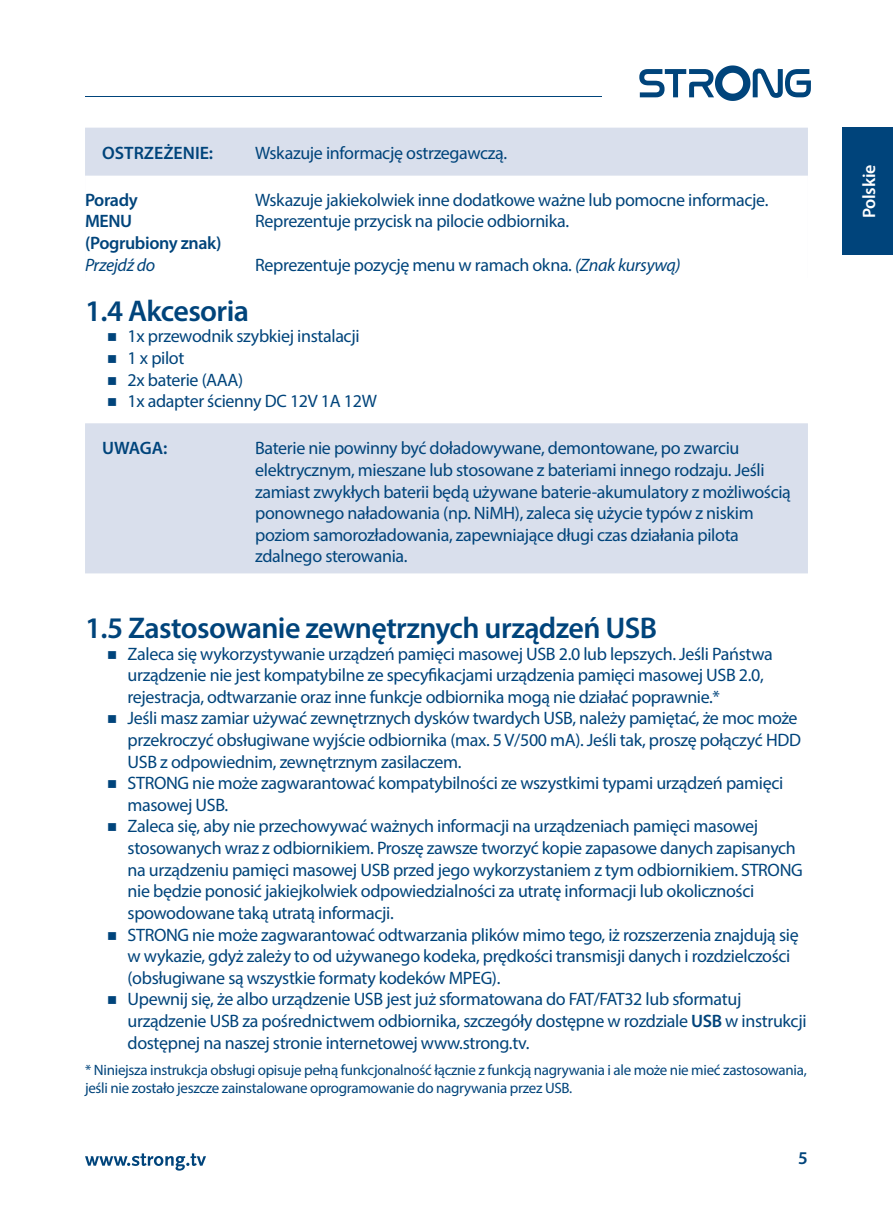
<style>
.page{position:relative;width:893px;height:1217px;background:#fff}
.page>*{position:absolute;margin:0;border:0;box-sizing:border-box;transform-origin:0 0}
.t1{font:600 30px "Myriad Pro";letter-spacing:-.02em;color:#00447b}
.t2{font:18px/21.6px "Myriad Pro";letter-spacing:-.02em;color:#00447b}
.t3{font:600 18px "Myriad Pro";letter-spacing:-.02em;color:#00447b}
.t4{font:600 18px "Myriad Pro";color:#00447b}
.t5{font:italic 18px "Myriad Pro";letter-spacing:-.02em;color:#00447b}
.t6{font:600 18px "Myriad Pro";letter-spacing:-.02em;color:#fff}
.t7{font:15px/18px "Myriad Pro";letter-spacing:-.02em;color:#00447b}
.s1{font-style:italic}
.s2{font-weight:600}
</style>
<div class="page">
<div style="left:842px;top:128px;width:51px;height:127px;background:#00447b"></div>
<div style="left:85px;top:128px;width:723px;height:150px;background:#d9dfec"></div>
<div style="left:85px;top:176px;width:723px;height:105px;background:#fff"></div>
<div style="left:85px;top:423px;width:723px;height:150px;background:#d9dfec"></div>
<svg style="left:85px;top:1153px;width:121px;height:17px"></svg>
<hr style="left:85px;top:96px;width:517px;height:1px;background:#00447b">
<svg style="left:639px;top:65px;width:172px;height:36px"></svg>
<p class="t4" style="left:102px;top:141px;width:112px">OSTRZEŻENIE:</p>
<p class="t2" style="left:255px;top:141px;width:254px">Wskazuje informację ostrzegawczą.</p>
<p class="t3" style="left:85px;top:188px;width:54px">Porady</p>
<p class="t2" style="left:255px;top:188px;width:515px">Wskazuje jakiekolwiek inne dodatkowe ważne lub pomocne informacje.</p>
<p class="t3" style="left:85px;top:210px;width:49px">MENU</p>
<p class="t2" style="left:255px;top:210px;width:316px">Reprezentuje przycisk na pilocie odbiornika.</p>
<p class="t3" style="left:85px;top:231px;width:138px">(Pogrubiony znak)</p>
<p class="t5" style="left:85px;top:253px;width:72px">Przejdź do</p>
<p class="t2" style="left:255px;top:253px;width:427px">Reprezentuje pozycję menu w ramach okna. <span class="s1">(Znak kursywą)</span></p>
<h1 class="t1" style="left:85px;top:291px;width:165px">1.4 Akcesoria</h1>
<p class="t2" style="left:128px;top:325px;width:251px">1x przewodnik szybkiej instalacji<br>1 x pilot<br>2x baterie (AAA)<br>1x adapter ścienny DC 12V 1A 12W</p>
<p class="t3" style="left:102px;top:436px;width:67px">UWAGA:</p>
<p class="t2" style="left:255px;top:437px;width:537px">Baterie nie powinny być doładowywane, demontowane, po zwarciu elektrycznym, mieszane lub stosowane z bateriami innego rodzaju. Jeśli zamiast zwykłych baterii będą używane baterie-akumulatory z możliwością ponownego naładowania (np. NiMH), zaleca się użycie typów z niskim poziom samorozładowania, zapewniające długi czas działania pilota zdalnego sterowania.</p>
<h1 class="t1" style="left:85px;top:608px;width:574px">1.5 Zastosowanie zewnętrznych urządzeń USB</h1>
<p class="t2" style="left:128px;top:642px;width:680px">Zaleca się wykorzystywanie urządzeń pamięci masowej USB 2.0 lub lepszych. Jeśli Państwa urządzenie nie jest kompatybilne ze specyfikacjami urządzenia pamięci masowej USB 2.0, rejestracja, odtwarzanie oraz inne funkcje odbiornika mogą nie działać poprawnie.*<br>Jeśli masz zamiar używać zewnętrznych dysków twardych USB, należy pamiętać, że moc może przekroczyć obsługiwane wyjście odbiornika (max. 5 V/500 mA). Jeśli tak, proszę połączyć HDD USB z odpowiednim, zewnętrznym zasilaczem.<br>STRONG nie może zagwarantować kompatybilności ze wszystkimi typami urządzeń pamięci masowej USB.<br>Zaleca się, aby nie przechowywać ważnych informacji na urządzeniach pamięci masowej stosowanych wraz z odbiornikiem. Proszę zawsze tworzyć kopie zapasowe danych zapisanych na urządzeniu pamięci masowej USB przed jego wykorzystaniem z tym odbiornikiem. STRONG nie będzie ponosić jakiejkolwiek odpowiedzialności za utratę informacji lub okoliczności spowodowane taką utratą informacji.<br>STRONG nie może zagwarantować odtwarzania plików mimo tego, iż rozszerzenia znajdują się w wykazie, gdyż zależy to od używanego kodeka, prędkości transmisji danych i rozdzielczości (obsługiwane są wszystkie formaty kodeków MPEG).<br>Upewnij się, że albo urządzenie USB jest już sformatowana do FAT/FAT32 lub sformatuj urządzenie USB za pośrednictwem odbiornika, szczegóły dostępne w rozdziale <span class="s2">USB</span> w instrukcji dostępnej na naszej stronie internetowej www.strong.tv.</p>
<p class="t7" style="left:85px;top:1060px;width:723px">* Niniejsza instrukcja obsługi opisuje pełną funkcjonalność łącznie z funkcją nagrywania i ale może nie mieć zastosowania, jeśli nie zostało jeszcze zainstalowane oprogramowanie do nagrywania przez USB.</p>
<p class="t3" style="left:798px;top:1146px;width:11px">5</p>
<p class="t6" style="left:858px;top:218px;width:55px;rotate:-90deg">Polskie</p>
</div>
